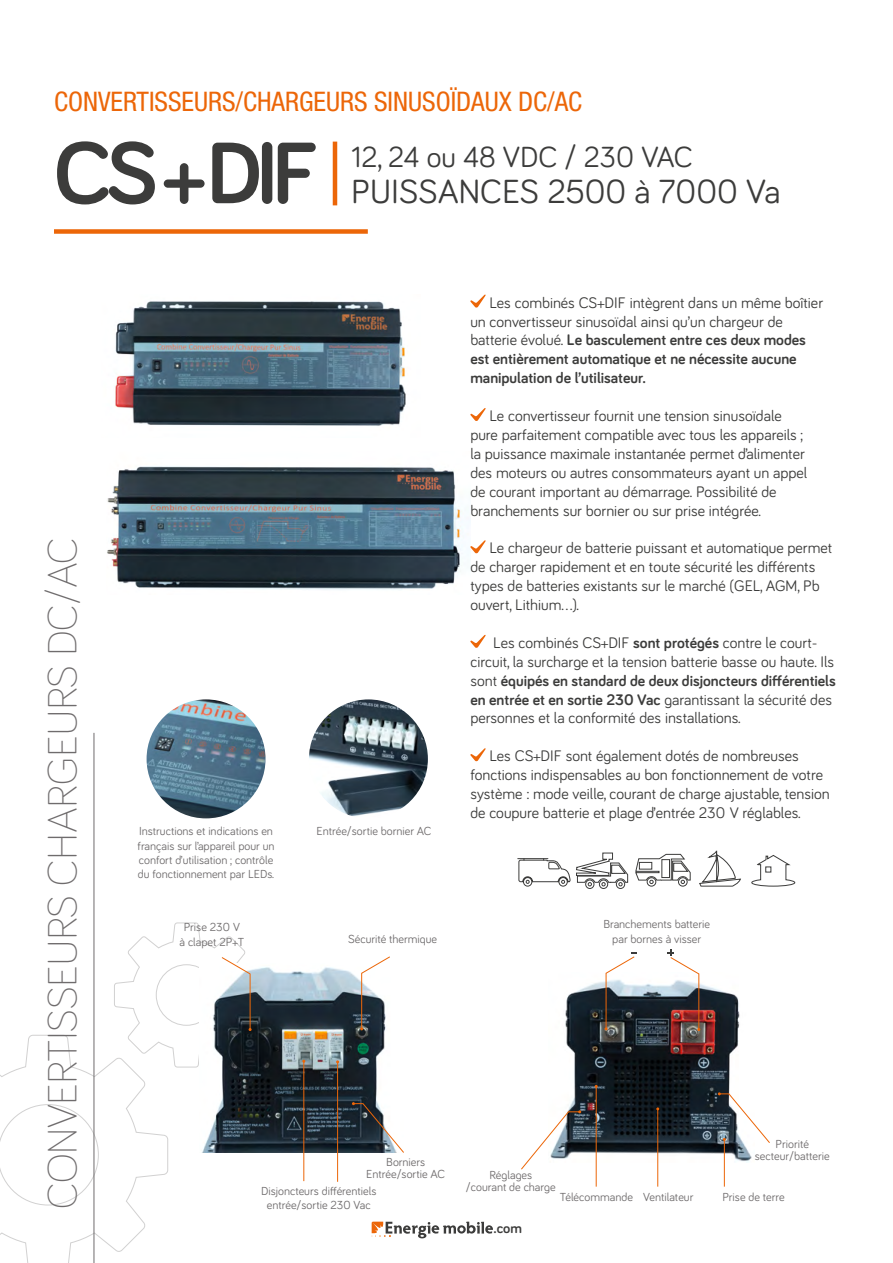
<style>
.page{position:relative;width:893px;height:1263px;background:#fff}
.page>*{position:absolute;margin:0;border:0;box-sizing:border-box;transform-origin:0 0}
.t1{font:700 90px "Bariol";color:#3c3c3b}
.t2{font:300 42px "Bariol";letter-spacing:-.01em;color:#6f6c6d}
.t3{font:34.5px "Bariol";color:#3c3c3b}
.t4{font:30px "Bariol";color:#3c3c3b}
.t5{font:condensed 27px "Helvetica Neue LT Std";color:#ec6608}
.t6{font:15.75px/18.9px "Bariol";color:#3c3c3b}
.t7{font:700 14.55px "Bariol";color:#3c3c3b}
.t8{font:12px/14.4px "Bariol";color:#6f6c6d;text-align:center}
.s1{font-weight:700}
</style>
<div class="page">
<svg style="left:0;top:922px;width:246px;height:341px"></svg>
<img style="left:115px;top:301px;width:291px;height:125px">
<img style="left:107px;top:466px;width:356px;height:124px">
<svg style="left:470px;top:294px;width:16px;height:14px"></svg>
<svg style="left:470px;top:408px;width:16px;height:13px"></svg>
<svg style="left:470px;top:540px;width:16px;height:14px"></svg>
<svg style="left:470px;top:634px;width:16px;height:14px"></svg>
<svg style="left:470px;top:748px;width:16px;height:13px"></svg>
<div style="left:54px;top:229px;width:314px;height:5px;background:#ec6608"></div>
<hr style="left:333px;top:142px;width:4px;height:63px;background:#ec6608">
<hr style="left:94px;top:733px;width:1px;height:530px;background:#6f6c6d">
<img style="left:200px;top:963px;width:185px;height:190px">
<img style="left:565px;top:981px;width:187px;height:185px">
<hr style="left:657px;top:1109px;width:1px;height:77px;background:#ec6608">
<hr style="left:724px;top:1139px;width:1px;height:47px;background:#ec6608">
<hr style="left:596px;top:1086px;width:1px;height:100px;background:#ec6608">
<hr style="left:303px;top:1061px;width:1px;height:120px;background:#ec6608">
<hr style="left:337px;top:1062px;width:1px;height:120px;background:#ec6608">
<svg style="left:635px;top:854px;width:55px;height:32px"></svg>
<svg style="left:699px;top:851px;width:42px;height:35px"></svg>
<hr style="left:518px;top:858px;width:30px;height:1px;background:#3c3c3b">
<svg style="left:519px;top:859px;width:51px;height:27px"></svg>
<svg style="left:576px;top:853px;width:52px;height:36px"></svg>
<svg style="left:751px;top:855px;width:44px;height:31px"></svg>
<svg style="left:605px;top:952px;width:32px;height:78px"></svg>
<svg style="left:360px;top:956px;width:30px;height:74px"></svg>
<svg style="left:667px;top:949px;width:33px;height:82px"></svg>
<svg style="left:221px;top:956px;width:31px;height:75px"></svg>
<svg style="left:521px;top:1110px;width:60px;height:60px"></svg>
<svg style="left:718px;top:1092px;width:52px;height:52px"></svg>
<svg style="left:352px;top:1102px;width:52px;height:51px"></svg>
<img style="left:147px;top:699px;width:119px;height:119px;border-radius:59px">
<img style="left:309px;top:699px;width:119px;height:119px;border-radius:59px">
<svg style="left:372px;top:1221px;width:121px;height:17px"></svg>
<h3 class="t5" style="left:54px;top:86px;width:530px">CONVERTISSEURS/CHARGEURS SINUSOÏDAUX DC/AC</h3>
<h1 class="t1" style="left:54px;top:111px;width:267px">CS + DIF</h1>
<h3 class="t4" style="left:351px;top:137px;width:343px">12, 24 ou 48 VDC / 230 VAC</h3>
<h3 class="t3" style="left:351px;top:168px;width:431px">PUISSANCES 2500 à 7000 Va</h3>
<h2 class="t2" style="left:34px;top:1209px;width:673px;rotate:-90deg">CONVERTISSEURS CHARGEURS DC/AC</h2>
<p class="t8" style="left:138px;top:823px;width:138px;text-align:left">Instructions et indications en français sur l’appareil pour un confort d’utilisation ; contrôle du fonctionnement par LEDs.</p>
<p class="t8" style="left:317px;top:823px;width:116px">Entrée/sortie bornier AC</p>
<p class="t8" style="left:180px;top:919px;width:66px">Prise 230 V à clapet 2P+T</p>
<p class="t8" style="left:348px;top:931px;width:91px">Sécurité thermique</p>
<p class="t6" style="left:470px;top:292px;width:354px;text-indent:19px">Les combinés CS+DIF intègrent dans un même boîtier un convertisseur sinusoïdal ainsi qu’un chargeur de batterie évolué. <span class="s1">Le basculement entre ces deux modes est entièrement automatique et ne nécessite aucune manipulation de l’utilisateur.</span></p>
<p class="t6" style="left:470px;top:405px;width:338px;text-indent:19px">Le convertisseur fournit une tension sinusoïdale pure parfaitement compatible avec tous les appareils ; la puissance maximale instantanée permet d’alimenter des moteurs ou autres consommateurs ayant un appel de courant important au démarrage. Possibilité de branchements sur bornier ou sur prise intégrée.</p>
<p class="t6" style="left:470px;top:538px;width:363px;text-indent:19px">Le chargeur de batterie puissant et automatique permet de charger rapidement et en toute sécurité les différents types de batteries existants sur le marché (GEL, AGM, Pb ouvert, Lithium…).</p>
<p class="t6" style="left:470px;top:632px;width:367px;text-indent:23px">Les combinés CS+DIF <span class="s1">sont protégés</span> contre le court&shy;circuit, la surcharge et la tension batterie basse ou haute. Ils sont <span class="s1">équipés en standard de deux disjoncteurs différentiels en entrée et en sortie 230 Vac</span> garantissant la sécurité des personnes et la conformité des installations.</p>
<p class="t6" style="left:470px;top:746px;width:361px;text-indent:19px">Les CS+DIF sont également dotés de nombreuses fonctions indispensables au bon fonctionnement de votre système : mode veille, courant de charge ajustable, tension de coupure batterie et plage d’entrée 230 V réglables.</p>
<p class="t8" style="left:603px;top:916px;width:108px">Branchements batterie par bornes à visser</p>
<p class="t8" style="left:366px;top:1155px;width:80px;line-height:12px">Borniers<br>Entrée/sortie AC</p>
<p class="t8" style="left:261px;top:1183px;width:117px">Disjoncteurs différentiels entrée/sortie 230 Vac</p>
<p class="t8" style="left:466px;top:1168px;width:91px;line-height:12px">Réglages<br>/courant de charge</p>
<p class="t8" style="left:560px;top:1189px;width:135px">Télécommande Ventilateur</p>
<p class="t7" style="left:493px;top:1218px;width:30px">.com</p>
<p class="t8" style="left:755px;top:1138px;width:76px;line-height:12px">Priorité secteur/batterie</p>
<p class="t8" style="left:722px;top:1189px;width:64px">Prise de terre</p>
</div>
